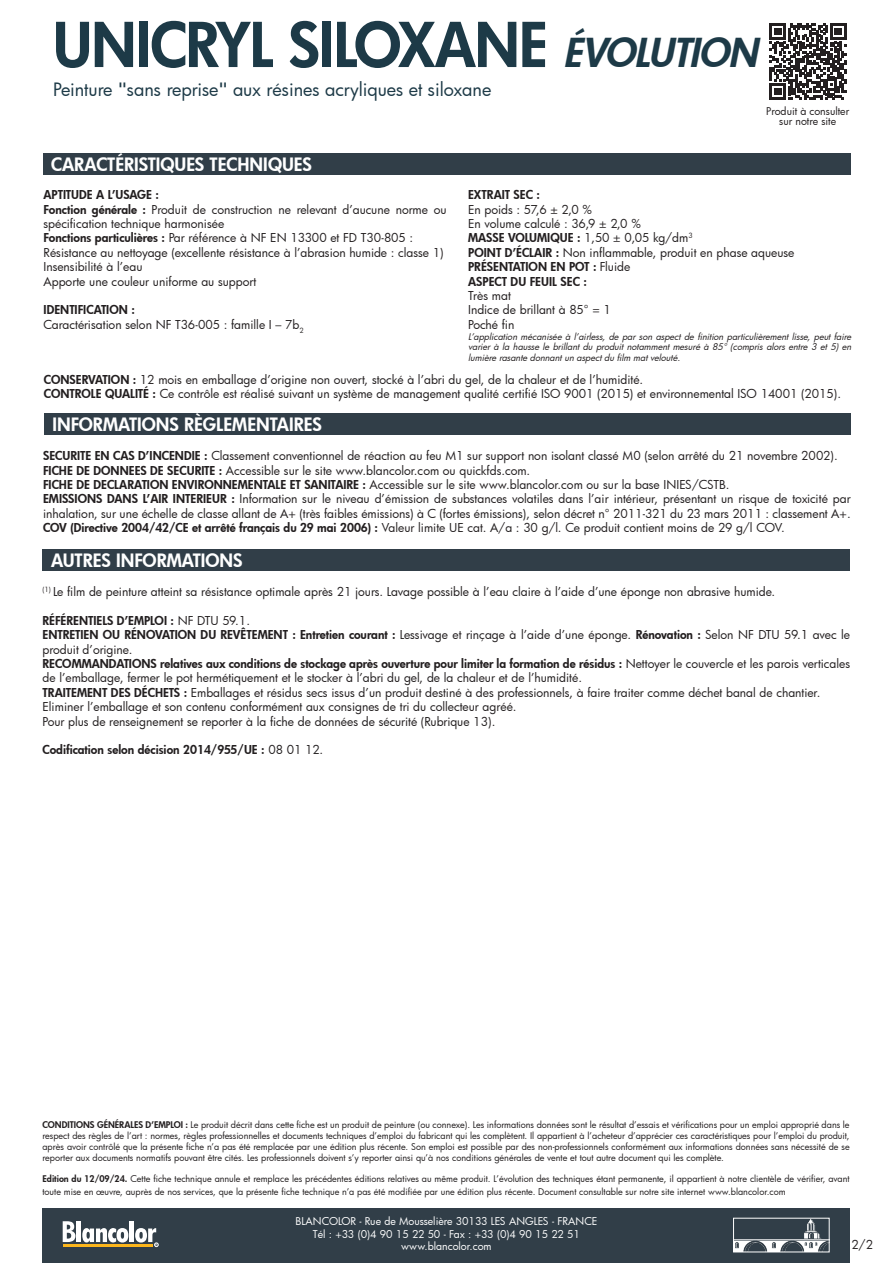
<style>
.page{position:relative;width:893px;height:1263px;background:#fff}
.page>*{position:absolute;margin:0;border:0;box-sizing:border-box;transform-origin:0 0}
.t1{font:800 60px "Futura";letter-spacing:-.02em;color:#1d3a47}
.t2{font:800 18px "Futura";color:#fff}
.t3{font:18px "Futura";color:#1d3a47}
.t4{font:12px/14.4px "Futura";color:#231f20}
.t5{font:800 12px "Futura";color:#231f20}
.t6{font:10.5px "Futura";color:#fff}
.t7{font:10.5px/10.5px "Futura";color:#231f20;text-align:center}
.t8{font:9px/10.8px "Futura";color:#231f20;text-align:justify}
.t9{font:italic 9px/10.8px "Futura";color:#231f20;text-align:justify}
.s1{font-style:italic;font-size:39px}
.s2{font-weight:800}
.s3{font-weight:400}
</style>
<div class="page">
<div style="left:43px;top:153px;width:808px;height:22px;background:#313e48"></div>
<div style="left:44px;top:414px;width:807px;height:21px;background:#313e48"></div>
<svg style="left:770px;top:23px;width:76px;height:77px"></svg>
<div style="left:43px;top:1208px;width:807px;height:55px;background:#313e48"></div>
<img style="left:735px;top:1220px;width:92px;height:30px">
<div style="left:733px;top:1218px;width:96px;height:34px;border:1px solid #fff"></div>
<svg style="left:63px;top:1221px;width:12px;height:21px"></svg>
<hr style="left:77px;top:1221px;width:4px;height:21px;background:#fff">
<svg style="left:82px;top:1228px;width:46px;height:14px"></svg>
<hr style="left:130px;top:1221px;width:4px;height:21px;background:#fff">
<hr style="left:63px;top:1244px;width:89px;height:2px;background:#fcb61c">
<svg style="left:135px;top:1228px;width:23px;height:19px"></svg>
<div style="left:43px;top:550px;width:807px;height:21px;background:#313e48"></div>
<p class="t1" style="left:53px;top:4px;width:716px">UNICRYL SILOXANE <span class="s1">ÉVOLUTION</span></p>
<p class="t3" style="left:53px;top:77px;width:440px">Peinture <span class="s2">"</span>sans reprise<span class="s2">"</span> aux résines acryliques et siloxane</p>
<p class="t2" style="left:51px;top:152px;width:262px">CARACTÉRISTIQUES TECHNIQUES</p>
<p class="t7" style="left:766px;top:105px;width:84px">Produit à consulter sur notre site</p>
<p class="t5" style="left:44px;top:187px;width:117px">APTITUDE A L’USAGE :</p>
<p class="t4" style="left:44px;top:202px;width:405px"><span class="s2">Fonction générale :</span> Produit de construction ne relevant d’aucune norme ou spécification technique harmonisée</p>
<p class="t4" style="left:44px;top:231px;width:371px"><span class="s2">Fonctions particulières :</span> Par référence à NF EN 13300 et FD T30-805 :</p>
<p class="t4" style="left:44px;top:245px;width:401px">Résistance au nettoyage (excellente résistance à l’abrasion humide : classe 1)</p>
<p class="t4" style="left:44px;top:259px;width:100px">Insensibilité à l’eau</p>
<p class="t4" style="left:44px;top:274px;width:214px">Apporte une couleur uniforme au support</p>
<p class="t5" style="left:44px;top:302px;width:93px">IDENTIFICATION :</p>
<p class="t4" style="left:44px;top:317px;width:262px">Caractérisation selon NF T36-005 : famille I – 7b<sub>2</sub></p>
<p class="t5" style="left:468px;top:187px;width:73px">EXTRAIT SEC :</p>
<p class="t4" style="left:468px;top:202px;width:125px">En poids : 57,6 ± 2,0 %</p>
<p class="t4" style="left:468px;top:216px;width:174px">En volume calculé : 36,9 ± 2,0 %</p>
<p class="t5" style="left:468px;top:230px;width:226px">MASSE VOLUMIQUE : <span class="s3">1,50 ± 0,05 kg/dm</span><sup>3</sup></p>
<p class="t4" style="left:468px;top:245px;width:328px"><span class="s2">POINT D’ÉCLAIR :</span> Non inflammable, produit en phase aqueuse</p>
<p class="t5" style="left:468px;top:259px;width:164px">PRÉSENTATION EN POT : <span class="s3">Fluide</span></p>
<p class="t5" style="left:468px;top:273px;width:120px">ASPECT DU FEUIL SEC :</p>
<p class="t4" style="left:468px;top:288px;width:44px">Très mat</p>
<p class="t4" style="left:468px;top:303px;width:144px">Indice de brillant à 85° = 1</p>
<p class="t4" style="left:468px;top:317px;width:48px">Poché fin</p>
<p class="t9" style="left:468px;top:331px;width:387px">L’application mécanisée à l’airless, de par son aspect de finition particulièrement lisse, peut faire varier à la hausse le brillant du produit notamment mesuré à 85° (compris alors entre 3 et 5) en lumière rasante donnantun aspectdu film matvelouté.</p>
<p class="t4" style="left:44px;top:372px;width:601px"><span class="s2">CONSERVATION :</span> 12 mois en emballage d’origine non ouvert, stocké à l’abri du gel, de la chaleur et de l’humidité.</p>
<p class="t4" style="left:44px;top:386px;width:799px"><span class="s2">CONTROLE QUALITÉ :</span> Ce contrôle est réalisé suivant un système de management qualité certifié ISO 9001 (2015) et environnemental ISO 14001 (2015).</p>
<p class="t2" style="left:52px;top:412px;width:271px">INFORMATIONS RÈGLEMENTAIRES</p>
<p class="t4" style="left:43px;top:448px;width:796px"><span class="s2">SECURITE EN CAS D’INCENDIE :</span> Classement conventionnel de réaction au feu M1 sur support non isolant classé M0 (selon arrêté du 21 novembre 2002).</p>
<p class="t4" style="left:43px;top:463px;width:489px"><span class="s2">FICHE DE DONNEES DE SECURITE :</span> Accessible sur le site www.blancolor.com ou quickfds.com.</p>
<p class="t4" style="left:43px;top:477px;width:688px"><span class="s2">FICHE DE DECLARATION ENVIRONNEMENTALE ET SANITAIRE :</span> Accessible sur le site www.blancolor.com ou sur la base INIES/CSTB.</p>
<p class="t4" style="left:43px;top:491px;width:809px"><span class="s2">EMISSIONS DANS L’AIR INTERIEUR :</span> Information sur le niveau d’émission de substances volatiles dans l’air intérieur, présentant un risque de toxicité par inhalation, sur une échelle de classe allant de A+ (très faibles émissions) à C (fortes émissions), selon décret n° 2011-321 du 23 mars 2011 : classement A+.</p>
<p class="t4" style="left:43px;top:520px;width:743px"><span class="s2">COV (Directive 2004/42/CE et arrêté français du 29 mai 2006) :</span> Valeur limite UE cat. A/a : 30 g/l. Ce produit contient moins de 29 g/l COV.</p>
<p class="t2" style="left:51px;top:548px;width:193px">AUTRES INFORMATIONS</p>
<p class="t4" style="left:43px;top:584px;width:734px"><sup>(1)</sup> Le film de peinture atteint sa résistance optimale après 21 jours. Lavage possible à l’eau claire à l’aide d’une éponge non abrasive humide.</p>
<p class="t5" style="left:43px;top:612px;width:209px">RÉFÉRENTIELS D’EMPLOI : <span class="s3">NF DTU 59.1.</span></p>
<p class="t4" style="left:43px;top:627px;width:809px"><span class="s2">ENTRETIEN OU RÉNOVATION DU REVÊTEMENT : Entretien courant :</span> Lessivage et rinçage à l’aide d’une éponge. <span class="s2">Rénovation :</span> Selon NF DTU 59.1 avec le produit d’origine.</p>
<p class="t4" style="left:43px;top:656px;width:809px"><span class="s2">RECOMMANDATIONS relatives aux conditions de stockage après ouverture pour limiter la formation de résidus :</span> Nettoyer le couvercle et les parois verticales de l’emballage, fermer le pot hermétiquement et le stocker à l’abri du gel, de la chaleur et de l’humidité.</p>
<p class="t4" style="left:43px;top:685px;width:779px"><span class="s2">TRAITEMENT DES DÉCHETS :</span> Emballages et résidus secs issus d’un produit destiné à des professionnels, à faire traiter comme déchet banal de chantier.</p>
<p class="t4" style="left:43px;top:699px;width:476px">Eliminer l’emballage et son contenu conformément aux consignes de tri du collecteur agréé.</p>
<p class="t4" style="left:43px;top:714px;width:454px">Pour plus de renseignement se reporter à la fiche de données de sécurité (Rubrique 13).</p>
<p class="t5" style="left:43px;top:742px;width:282px">Codification selon décision 2014/955/UE : <span class="s3">08 01 12.</span></p>
<p class="t8" style="left:43px;top:1119px;width:809px"><span class="s2">CONDITIONS GÉNÉRALES D’EMPLOI :</span> Le produit décrit dans cette fiche est un produit de peinture (ou connexe). Les informations données sont le résultat d’essais et vérifications pour un emploi approprié dans le respect des règles de l’art : normes, règles professionnelles et documents techniques d’emploi du fabricant qui les complètent. Il appartient à l’acheteur d’apprécier ces caractéristiques pour l’emploi du produit, après avoir contrôlé que la présente fiche n’a pas été remplacée par une édition plus récente. Son emploi est possible par des non-professionnels conformément aux informations données sans nécessité de se reporter aux documents normatifs pouvant être cités. Les professionnels doivent s’y reporter ainsi qu’à nos conditions générales de vente et tout autre document qui les complète.</p>
<p class="t8" style="left:43px;top:1173px;width:809px;line-height:12.6px"><span class="s2">Edition du 12/09/24.</span> Cette fiche technique annule et remplace les précédentes éditions relatives au même produit. L’évolution des techniques étant permanente, il appartient à notre clientèle de vérifier, avant toute mise en œuvre, auprès de nos services, que la présente fiche technique n’a pas été modifiée par une édition plus récente. Document consultable sur notre site internet www.blancolor.com</p>
<p class="t6" style="left:295px;top:1214px;width:304px">BLANCOLOR - Rue de Mousselière 30133 LES ANGLES - FRANCE</p>
<p class="t6" style="left:313px;top:1227px;width:269px">Tél : +33 (0)4 90 15 22 50 - Fax : +33 (0)4 90 15 22 51</p>
<p class="t6" style="left:401px;top:1239px;width:92px">www.blancolor.com</p>
<p class="t4" style="left:851px;top:1237px;width:23px">2/2</p>
</div>
